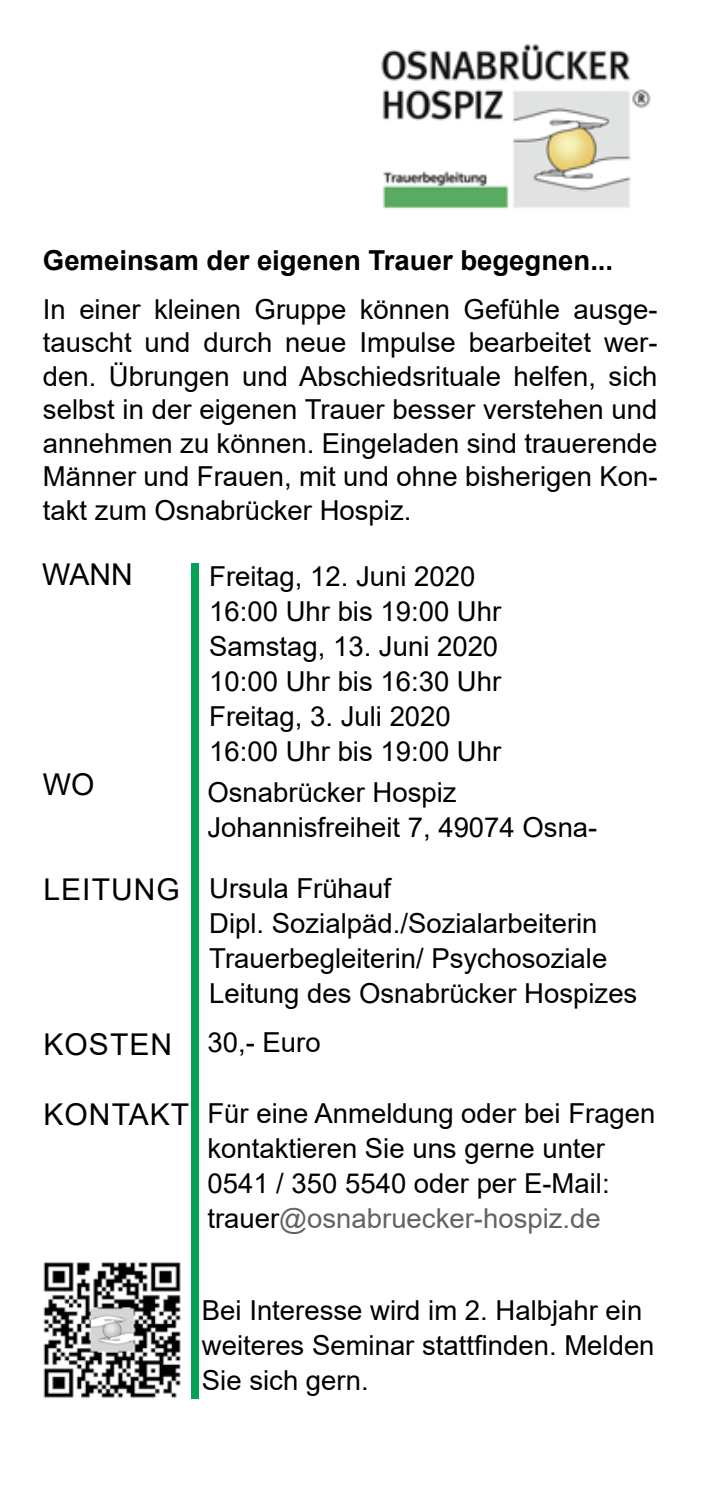
<style>
.page{position:relative;width:709px;height:1489px;background:#fff}
.page>*{position:absolute;margin:0;border:0;box-sizing:border-box;transform-origin:0 0}
.t1{font:30px "Arial";letter-spacing:.035em;color:#000}
.t2{font:27.5px/35px "Arial";color:#000}
.t3{font:700 27.5px "Arial";color:#000}
.s1{font-size:30px}
.s2{color:#646363}
</style>
<div class="page">
<img style="left:381px;top:44px;width:270px;height:165px">
<div style="left:191px;top:563px;width:7px;height:835px;background:#00a254"></div>
<img style="left:43px;top:1261px;width:138px;height:137px">
<p class="t3" style="left:43px;top:241px;width:572px">Gemeinsam der eigenen Trauer begegnen...</p>
<p class="t2" style="left:43px;top:292px;width:616px;line-height:33.5px;text-align:justify">In einer kleinen Gruppe können Gefühle ausge&shy;tauscht und durch neue Impulse bearbeitet wer&shy;den. Übrungen und Abschiedsrituale helfen, sich selbst in der eigenen Trauer besser verstehen und annehmen zu können. Eingeladen sind trauerende Männer und Frauen, mit und ohne bisherigen Kon&shy;takt zum Osnabrücker Hospiz.</p>
<p class="t1" style="left:42px;top:553px;width:92px">WANN</p>
<p class="t1" style="left:43px;top:763px;width:53px">WO</p>
<p class="t1" style="left:43px;top:869px;width:138px">LEITUNG</p>
<p class="t1" style="left:43px;top:1023px;width:130px">KOSTEN</p>
<p class="t2" style="left:209px;top:558px;width:293px">Freitag, 12. Juni 2020<br>16:00 Uhr bis 19:00 Uhr<br>Samstag, 13. Juni 2020<br>10:00 Uhr bis 16:30 Uhr<br>Freitag, 3. Juli 2020<br>16:00 Uhr bis 19:00 Uhr</p>
<p class="t2" style="left:207px;top:774px;width:391px">Osnabrücker Hospiz<br>Johannisfreiheit 7, 49074 Osna-</p>
<p class="t2" style="left:209px;top:871px;width:429px">Ursula Frühauf<br>Dipl. Sozialpäd./Sozialarbeiterin<br>Trauerbegleiterin/ Psychosoziale<br>Leitung des Osnabrücker Hospizes</p>
<p class="t2" style="left:207px;top:1024px;width:115px">30,- Euro</p>
<p class="t2" style="left:207px;top:1095px;width:449px;text-indent:-164px"><span class="s1">KONTAKT</span> Für eine Anmeldung oder bei Fragen kontaktieren Sie uns gerne unter 0541 / 350 5540 oder per E-Mail: trauer<span class="s2">@osnabruecker-hospiz.de</span></p>
<p class="t2" style="left:202px;top:1292px;width:454px">Bei Interesse wird im 2. Halbjahr ein weiteres Seminar stattfinden. Melden<br>Sie sich gern.</p>
</div>
